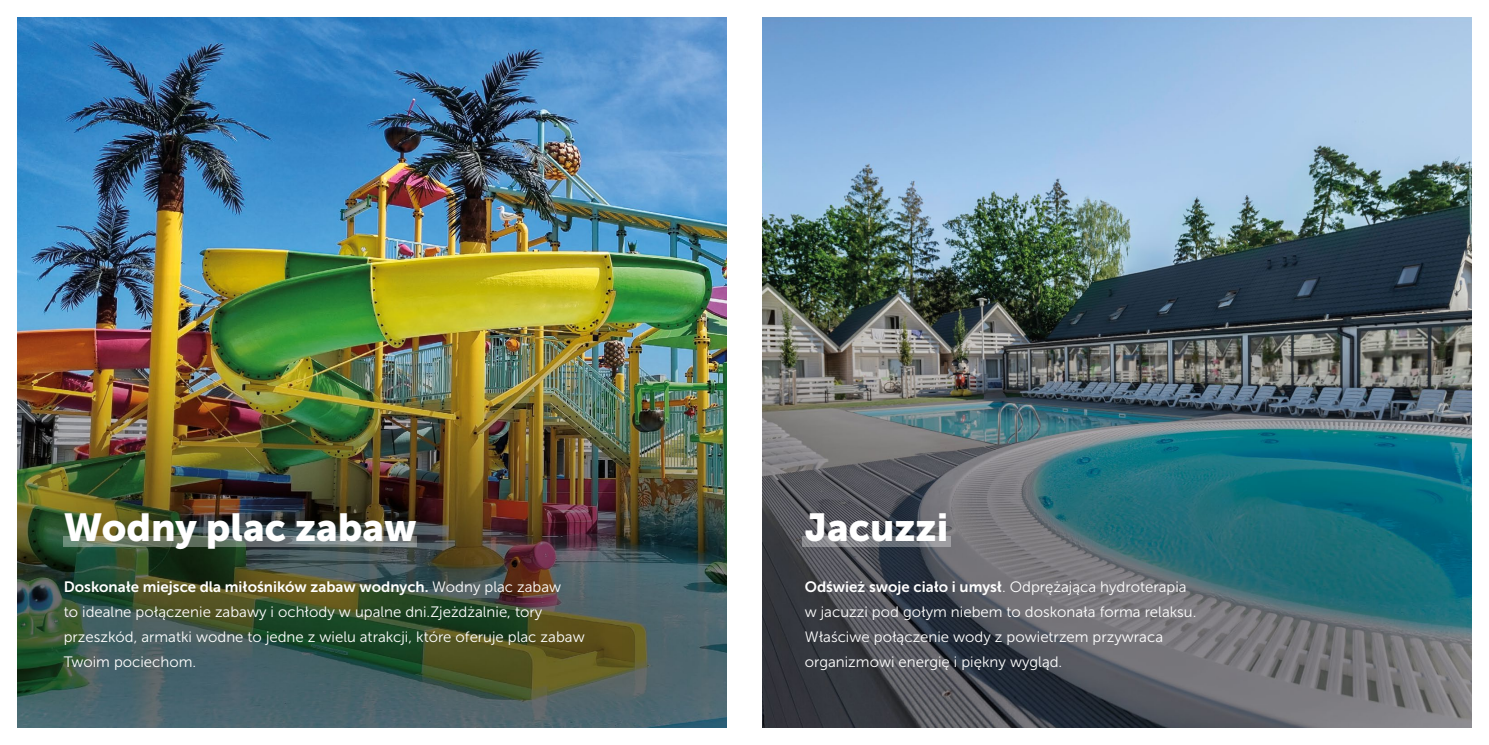
<style>
.page{position:relative;width:1489px;height:745px;background:#fff}
.page>*{position:absolute;margin:0;border:0;box-sizing:border-box;transform-origin:0 0}
.t1{font:38.75px "Museo Sans 900";color:#fff}
.t2{font:15px/25px "Museo Sans 300";color:#fff}
.t3{font:15px "Museo Sans 700";color:#fff}
.s1{font-family:"Museo Sans 300"}
.s2{font-family:"Museo Sans 700"}
</style>
<div class="page">
<img style="left:762px;top:18px;width:708px;height:708px">
<img style="left:18px;top:18px;width:708px;height:708px">
<svg style="left:801px;top:536px;width:149px;height:10px"></svg>
<svg style="left:64px;top:535px;width:353px;height:11px;background:#6d786e"></svg>
<h1 class="t1" style="left:64px;top:505px;width:354px">Wodny plac zabaw</h1>
<p class="t3" style="left:64px;top:577px;width:499px">Doskonałe miejsce dla miłośników zabaw wodnych. <span class="s1">Wodny plac zabaw</span></p>
<p class="t2" style="left:64px;top:598px;width:522px">to idealne połączenie zabawy i ochłody w upalne dni.Zjeżdżalnie, tory przeszkód, armatki wodne to jedne z wielu atrakcji, które oferuje plac zabaw<br>Twoim pociechom.</p>
<h1 class="t1" style="left:804px;top:505px;width:145px">Jacuzzi</h1>
<p class="t2" style="left:804px;top:573px;width:393px"><span class="s2">Odśwież swoje ciało i umysł</span>. Odprężająca hydroterapia w jacuzzi pod gołym niebem to doskonała forma relaksu.<br>Właściwe połączenie wody z powietrzem przywraca organizmowi energię i piękny wygląd.</p>
</div>
